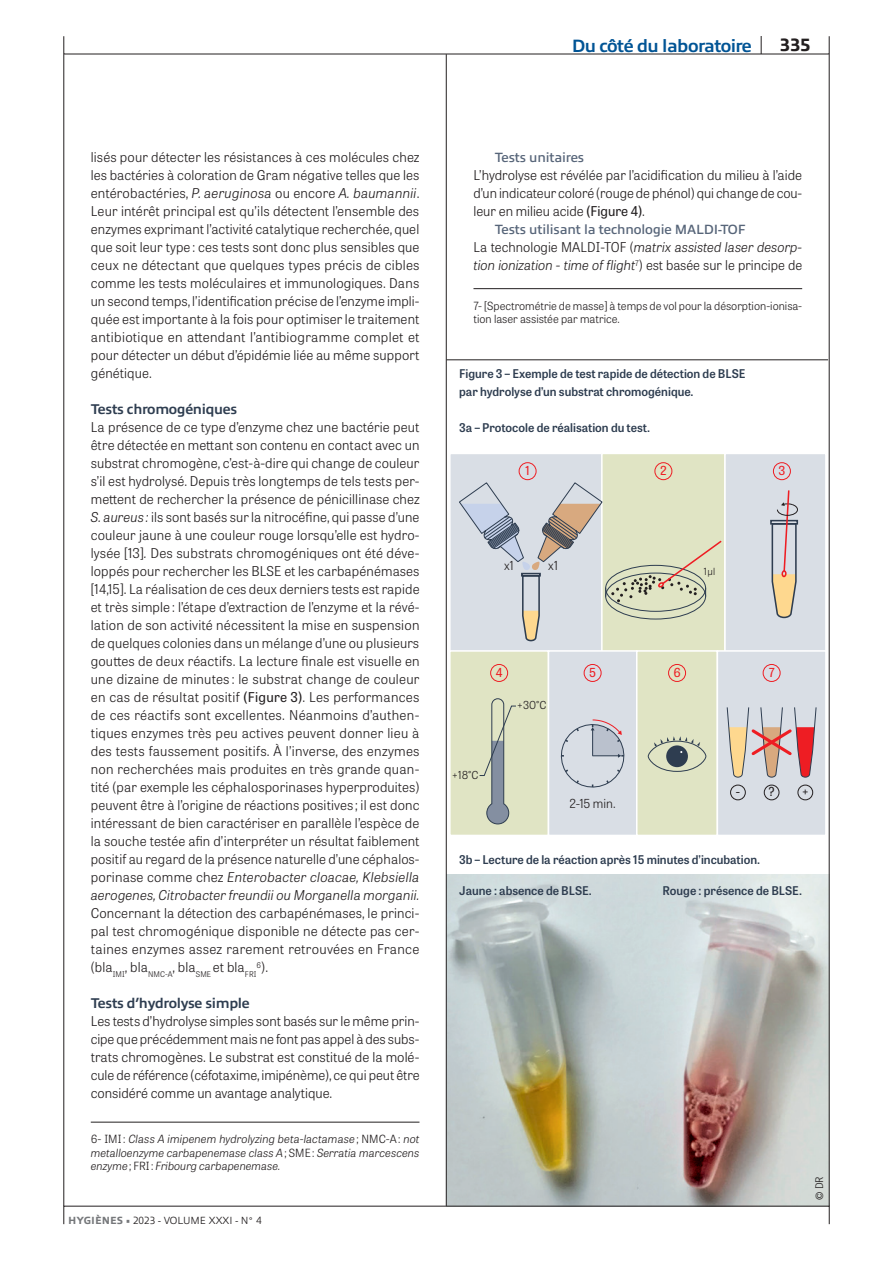
<style>
.page{position:relative;width:893px;height:1263px;background:#fff}
.page>*{position:absolute;margin:0;border:0;box-sizing:border-box;transform-origin:0 0}
.t1{font:700 18px "Allumi Std";letter-spacing:-.03em;color:#005495}
.t2{font:800 18px "Allumi Std";color:#231f20}
.t3{font:700 14.25px "Allumi Std";letter-spacing:-.02em;color:#2e3d50}
.t4{font:300 13.5px/18px "Tablet Gothic";letter-spacing:.005em;color:#231f20;text-align:justify}
.t5{font:italic 300 13.5px/18px "Tablet Gothic";color:#231f20}
.t6{font:600 13.5px "Allumi Std";letter-spacing:-.01em;color:#576579}
.t7{font:300 12.3px "Tablet Gothic";color:#231f20}
.t8{font:12.3px "Tablet Gothic";color:#ee1d23}
.t9{font:12.3px "Tablet Gothic";color:#231f20}
.t10{font:600 12px/18px "Tablet Gothic";color:#2e3d50}
.t11{font:italic 300 11.25px/13.5px "Tablet Gothic";color:#231f20;text-align:justify}
.t12{font:300 11.25px/13.5px "Tablet Gothic";color:#231f20}
.t13{font:300 10.95px "Tablet Gothic";color:#231f20}
.t14{font:300 10.5px "Allumi Std";color:#231f20}
.t15{font:300 10.5px "Tablet Gothic";color:#231f20}
.t16{font:300 9.75px "Tablet Gothic";color:#231f20}
.s1{font-style:italic}
.s2{font-weight:400}
.s3{font-style:normal}
.s4{font-weight:800;color:#76787b}
.s5{font-family:"Frutiger LT Std"}
</style>
<div class="page">
<hr style="left:91px;top:1122px;width:328px;height:1px;background:#231f20">
<hr style="left:473px;top:288px;width:329px;height:1px;background:#231f20">
<div style="left:450px;top:453px;width:155px;height:199px;background:#d9dee5"></div>
<div style="left:449px;top:453px;width:157px;height:200px;border:2px solid #fff"></div>
<div style="left:602px;top:453px;width:123px;height:199px;background:#e0e4c4"></div>
<div style="left:601px;top:453px;width:125px;height:200px;border:2px solid #fff"></div>
<div style="left:725px;top:453px;width:101px;height:199px;background:#d9dee5"></div>
<div style="left:724px;top:453px;width:103px;height:200px;border:2px solid #fff"></div>
<div style="left:450px;top:651px;width:98px;height:184px;background:#e0e4c4"></div>
<div style="left:449px;top:650px;width:100px;height:186px;border:2px solid #fff"></div>
<div style="left:548px;top:651px;width:89px;height:184px;background:#d9dee5"></div>
<div style="left:548px;top:650px;width:89px;height:186px;border:2px solid #fff"></div>
<div style="left:637px;top:651px;width:80px;height:184px;background:#e0e4c4"></div>
<div style="left:636px;top:650px;width:82px;height:186px;border:2px solid #fff"></div>
<div style="left:717px;top:651px;width:109px;height:184px;background:#d9dee5"></div>
<div style="left:717px;top:650px;width:110px;height:186px;border:2px solid #fff"></div>
<svg style="left:459px;top:482px;width:263px;height:160px"></svg>
<div style="left:770px;top:520px;width:28px;height:5px;border:2px solid #2e3d50"></div>
<svg style="left:771px;top:490px;width:27px;height:129px"></svg>
<svg style="left:479px;top:698px;width:37px;height:127px"></svg>
<svg style="left:560px;top:719px;width:65px;height:69px"></svg>
<div style="left:648px;top:741px;width:58px;height:31px;border:1px solid #2e3d50;border-radius:50%"></div>
<div style="left:666px;top:745px;width:22px;height:22px;background:#2e3d50;border-radius:50%"></div>
<svg style="left:654px;top:736px;width:46px;height:17px"></svg>
<svg style="left:726px;top:707px;width:91px;height:71px"></svg>
<div style="left:730px;top:785px;width:16px;height:15px;border:1px solid #231f20;border-radius:50%"></div>
<div style="left:764px;top:785px;width:15px;height:15px;border:1px solid #231f20;border-radius:50%"></div>
<div style="left:797px;top:785px;width:16px;height:15px;border:1px solid #231f20;border-radius:50%"></div>
<div style="left:519px;top:462px;width:17px;height:18px;border:1px solid #ee1d23;border-radius:50%"></div>
<div style="left:654px;top:462px;width:18px;height:18px;border:1px solid #ee1d23;border-radius:50%"></div>
<div style="left:773px;top:462px;width:18px;height:18px;border:1px solid #ee1d23;border-radius:50%"></div>
<div style="left:490px;top:664px;width:18px;height:18px;border:1px solid #ee1d23;border-radius:50%"></div>
<div style="left:584px;top:664px;width:17px;height:18px;border:1px solid #ee1d23;border-radius:50%"></div>
<div style="left:763px;top:664px;width:17px;height:18px;border:1px solid #ee1d23;border-radius:50%"></div>
<div style="left:668px;top:664px;width:18px;height:18px;border:1px solid #ee1d23;border-radius:50%"></div>
<img style="left:447px;top:874px;width:382px;height:332px">
<hr style="left:446px;top:360px;width:382px;height:1px;background:#231f20">
<svg style="left:761px;top:36px;width:1px;height:18px"></svg>
<hr style="left:64px;top:54px;width:1px;height:1152px;background:#231f20">
<hr style="left:829px;top:54px;width:1px;height:1152px;background:#231f20">
<hr style="left:446px;top:54px;width:1px;height:1152px;background:#231f20">
<h1 class="t1" style="left:572px;top:36px;width:182px">Du côté du laboratoire</h1>
<h1 class="t2" style="left:780px;top:35px;width:32px">335</h1>
<p class="t4" style="left:91px;top:148px;width:330px">lisés pour détecter les résistances à ces molécules chez les bactéries à coloration de Gram négative telles que les entérobactéries, <span class="s1">P. aeruginosa</span> ou encore <span class="s1">A. baumannii</span>.<br>Leur intérêt principal est qu’ils détectent l’ensemble des enzymes exprimant l’activité catalytique recherchée, quel que soit leur type : ces tests sont donc plus sensibles que ceux ne détectant que quelques types précis de cibles comme les tests moléculaires et immunologiques. Dans un second temps, l’identification précise de l’enzyme impli&shy;quée est importante à la fois pour optimiser le traitement antibiotique en attendant l’antibiogramme complet et pour détecter un début d’épidémie liée au même support génétique.</p>
<p class="t3" style="left:91px;top:401px;width:148px">Tests chromogéniques</p>
<p class="t4" style="left:91px;top:418px;width:330px">La présence de ce type d’enzyme chez une bactérie peut être détectée en mettant son contenu en contact avec un substrat chromogène, c’est-à-dire qui change de couleur s’il est hydrolysé. Depuis très longtemps de tels tests per&shy;mettent de rechercher la présence de pénicillinase chez <span class="s1">S. aureus :</span> ils sont basés sur la nitrocéfine, qui passe d’une couleur jaune à une couleur rouge lorsqu’elle est hydro&shy;lysée [13]<span class="s1">.</span> Des substrats chromogéniques ont été déve&shy;loppés pour rechercher les BLSE et les carbapénémases [14,15]. La réalisation de ces deux derniers tests est rapide et très simple : l’étape d’extraction de l’enzyme et la révé&shy;lation de son activité nécessitent la mise en suspension de quelques colonies dans un mélange d’une ou plusieurs gouttes de deux réactifs. La lecture finale est visuelle en une dizaine de minutes : le substrat change de couleur en cas de résultat positif <span class="s2">(Figure 3)</span>. Les performances de ces réactifs sont excellentes. Néanmoins d’authen&shy;tiques enzymes très peu actives peuvent donner lieu à des tests faussement positifs. À l’inverse, des enzymes non recherchées mais produites en très grande quan&shy;tité (par exemple les céphalosporinases hyperproduites) peuvent être à l’origine de réactions positives ; il est donc intéressant de bien caractériser en parallèle l’espèce de la souche testée afin d’interpréter un résultat faiblement positif au regard de la présence naturelle d’une céphalos&shy;porinase comme chez <span class="s1">Enterobacter cloacae, Klebsiella aerogenes, Citrobacter freundii ou Morganella morganii.</span></p>
<p class="t4" style="left:91px;top:904px;width:330px">Concernant la détection des carbapénémases, le princi&shy;pal test chromogénique disponible ne détecte pas cer&shy;taines enzymes assez rarement retrouvées en France (bla<sub>IMI</sub>, bla<sub>NMC-A</sub>, bla<sub>SME</sub> et bla<sub>FRI</sub><sup>6</sup>).</p>
<p class="t3" style="left:91px;top:995px;width:160px">Tests d’hydrolyse simple</p>
<p class="t4" style="left:91px;top:1012px;width:330px">Les tests d’hydrolyse simples sont basés sur le même prin&shy;cipe que précédemment mais ne font pas appel à des subs&shy;trats chromogènes. Le substrat est constitué de la molé&shy;cule de référence (céfotaxime, imipénème), ce qui peut être considéré comme un avantage analytique.</p>
<p class="t11" style="left:91px;top:1132px;width:330px"><span class="s3">6- IMI :</span> Class A imipenem hydrolyzing beta-lactamase <span class="s3">; NMC-A :</span> not metalloenzyme carbapenemase class A <span class="s3">; SME :</span> Serratia marcescens enzyme <span class="s3">; FRI :</span> Fribourg carbapenemase.</p>
<p class="t14" style="left:68px;top:1215px;width:195px"><span class="s4">HYGIÈNES •</span> 2023 - VOLUME XXXI - N° 4</p>
<p class="t6" style="left:495px;top:150px;width:91px">Tests unitaires</p>
<p class="t4" style="left:473px;top:166px;width:330px">L’hydrolyse est révélée par l’acidification du milieu à l’aide d’un indicateur coloré (rouge de phénol) qui change de cou&shy;leur en milieu acide <span class="s2">(Figure 4)</span>.</p>
<p class="t6" style="left:495px;top:222px;width:253px">Tests utilisant la technologie MALDI-TOF</p>
<p class="t5" style="left:473px;top:237px;width:330px"><span class="s3">La technologie MALDI-TOF (</span>matrix assisted laser desorp&shy;tion ionization - time of flight<sup>7</sup><span class="s3">) est basée sur le principe de</span></p>
<p class="t12" style="left:473px;top:298px;width:330px">7- [Spectrométrie de masse] à temps de vol pour la désorption-ionisa&shy;tion laser assistée par matrice.</p>
<p class="t10" style="left:459px;top:364px;width:288px">Figure 3 – Exemple de test rapide de détection de BLSE par hydrolyse d’un substrat chromogénique.</p>
<p class="t10" style="left:459px;top:418px;width:192px">3a – Protocole de réalisation du test.</p>
<p class="t8" style="left:525px;top:462px;width:6px">1</p>
<p class="t8" style="left:660px;top:462px;width:8px">2</p>
<p class="t8" style="left:778px;top:462px;width:8px">3</p>
<p class="t7" style="left:504px;top:558px;width:11px">x1</p>
<p class="t7" style="left:548px;top:558px;width:11px">x1</p>
<p class="t16" style="left:704px;top:565px;width:13px">1µl</p>
<p class="t8" style="left:496px;top:664px;width:8px">4</p>
<p class="t8" style="left:589px;top:664px;width:8px">5</p>
<p class="t8" style="left:673px;top:664px;width:9px">6</p>
<p class="t8" style="left:769px;top:664px;width:7px">7</p>
<p class="t13" style="left:452px;top:768px;width:28px">+18°C</p>
<p class="t13" style="left:517px;top:698px;width:31px">+30°C</p>
<p class="t7" style="left:570px;top:795px;width:48px">2-15 min.</p>
<p class="t9" style="left:736px;top:783px;width:40px">- ?</p>
<p class="t9" style="left:802px;top:783px;width:9px">+</p>
<p class="t10" style="left:459px;top:850px;width:302px">3b – Lecture de la réaction après 15 minutes d’incubation.</p>
<p class="t10" style="left:459px;top:881px;width:134px">Jaune : absence de BLSE.</p>
<p class="t10" style="left:663px;top:881px;width:141px">Rouge : présence de BLSE.</p>
<p class="t15" style="left:812px;top:1200px;width:25px;rotate:-90deg"><span class="s5">©</span>DR</p>
</div>
